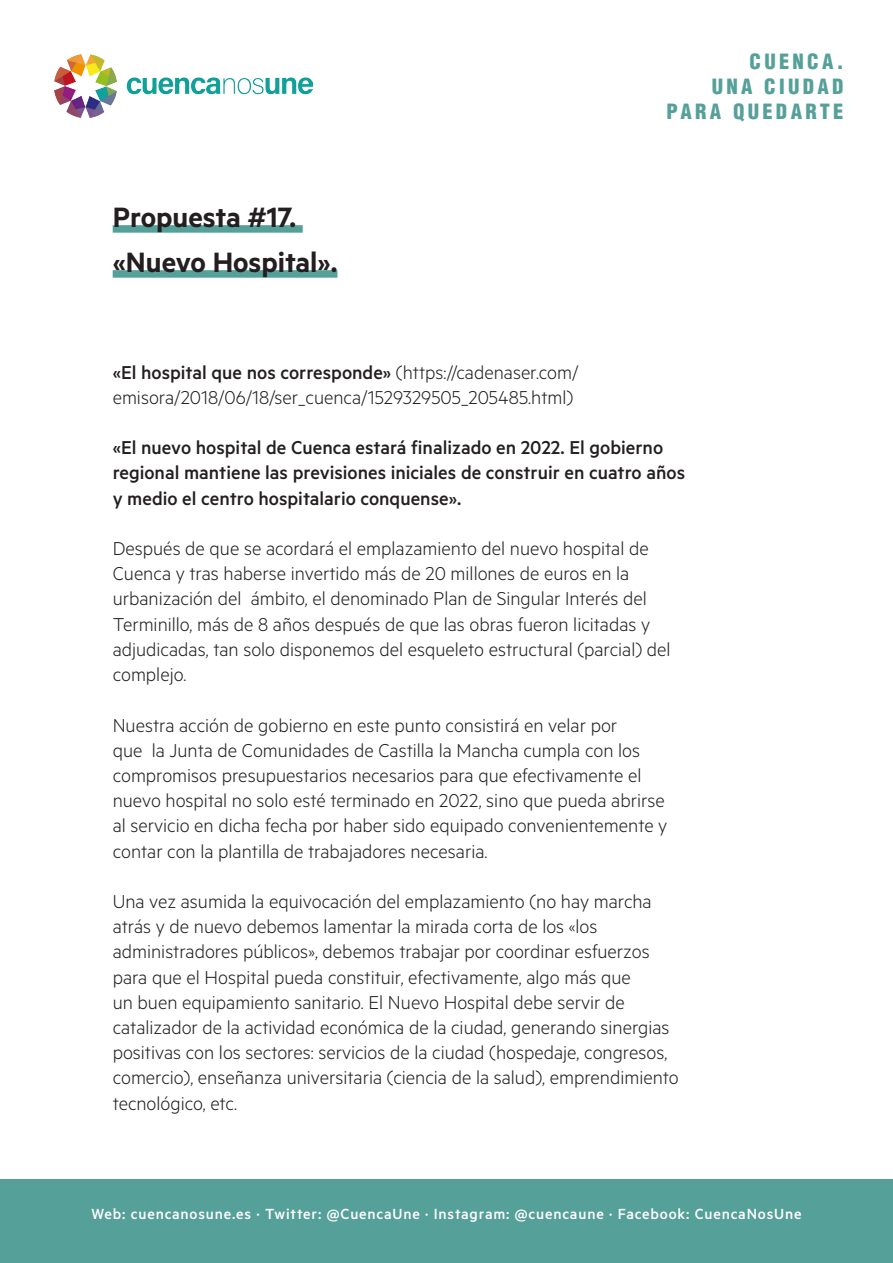
<style>
.page{position:relative;width:893px;height:1263px;background:#fff}
.page>*{position:absolute;margin:0;border:0;box-sizing:border-box;transform-origin:0 0}
.t1{font:600 31.5px "Metric";color:#231f20}
.t2{font:300 21px/25.2px "Metric";color:#231f20}
.t3{font:500 21px/25.2px "Metric";color:#231f20}
.t4{font:900 condensed 20.55px/24.6px "Helvetica";letter-spacing:.16em;color:#56a09a;text-align:right}
.t5{font:500 16.5px "Metric";letter-spacing:.05em;color:#fff}
.s1{font-weight:500}
</style>
<div class="page">
<div style="left:0;top:1179px;width:893px;height:84px;background:#56a09a"></div>
<img style="left:54px;top:54px;width:258px;height:63px">
<div style="left:113px;top:225px;width:190px;height:8px;background:#56a09a"></div>
<div style="left:113px;top:270px;width:224px;height:8px;background:#56a09a"></div>
<p class="t1" style="left:113px;top:198px;width:185px">Propuesta #17.</p>
<p class="t1" style="left:113px;top:243px;width:226px">«Nuevo Hospital».</p>
<p class="t4" style="left:666px;top:49px;width:178px">CUENCA.<br>UNA CIUDAD<br>PARA QUEDARTE</p>
<p class="t2" style="left:113px;top:359px;width:467px"><span class="s1">«El hospital que nos corresponde»</span> (https://cadenaser.com/ emisora/2018/06/18/ser_cuenca/1529329505_205485.html)</p>
<p class="t3" style="left:113px;top:435px;width:574px">«El nuevo hospital de Cuenca estará finalizado en 2022. El gobierno regional mantiene las previsiones iniciales de construir en cuatro años y medio el centro hospitalario conquense».</p>
<p class="t2" style="left:113px;top:535px;width:559px">Después de que se acordará el emplazamiento del nuevo hospital de Cuenca y tras haberse invertido más de 20 millones de euros en la urbanización del ámbito, el denominado Plan de Singular Interés del Terminillo, más de 8 años después de que las obras fueron licitadas y adjudicadas, tan solo disponemos del esqueleto estructural (parcial) del complejo.</p>
<p class="t2" style="left:113px;top:711px;width:556px">Nuestra acción de gobierno en este punto consistirá en velar por<br>que la Junta de Comunidades de Castilla la Mancha cumpla con los compromisos presupuestarios necesarios para que efectivamente el nuevo hospital no solo esté terminado en 2022, sino que pueda abrirse al servicio en dicha fecha por haber sido equipado convenientemente y contar con la plantilla de trabajadores necesaria.</p>
<p class="t2" style="left:113px;top:888px;width:568px">Una vez asumida la equivocación del emplazamiento (no hay marcha atrás y de nuevo debemos lamentar la mirada corta de los «los administradores públicos», debemos trabajar por coordinar esfuerzos para que el Hospital pueda constituir, efectivamente, algo más que<br>un buen equipamiento sanitario. El Nuevo Hospital debe servir de catalizador de la actividad económica de la ciudad, generando sinergias positivas con los sectores: servicios de la ciudad (hospedaje, congresos, comercio), enseñanza universitaria (ciencia de la salud), emprendimiento tecnológico, etc.</p>
<p class="t5" style="left:91px;top:1204px;width:712px">Web: cuencanosune.es · Twitter: @CuencaUne · Instagram: @cuencaune · Facebook: CuencaNosUne</p>
</div>
